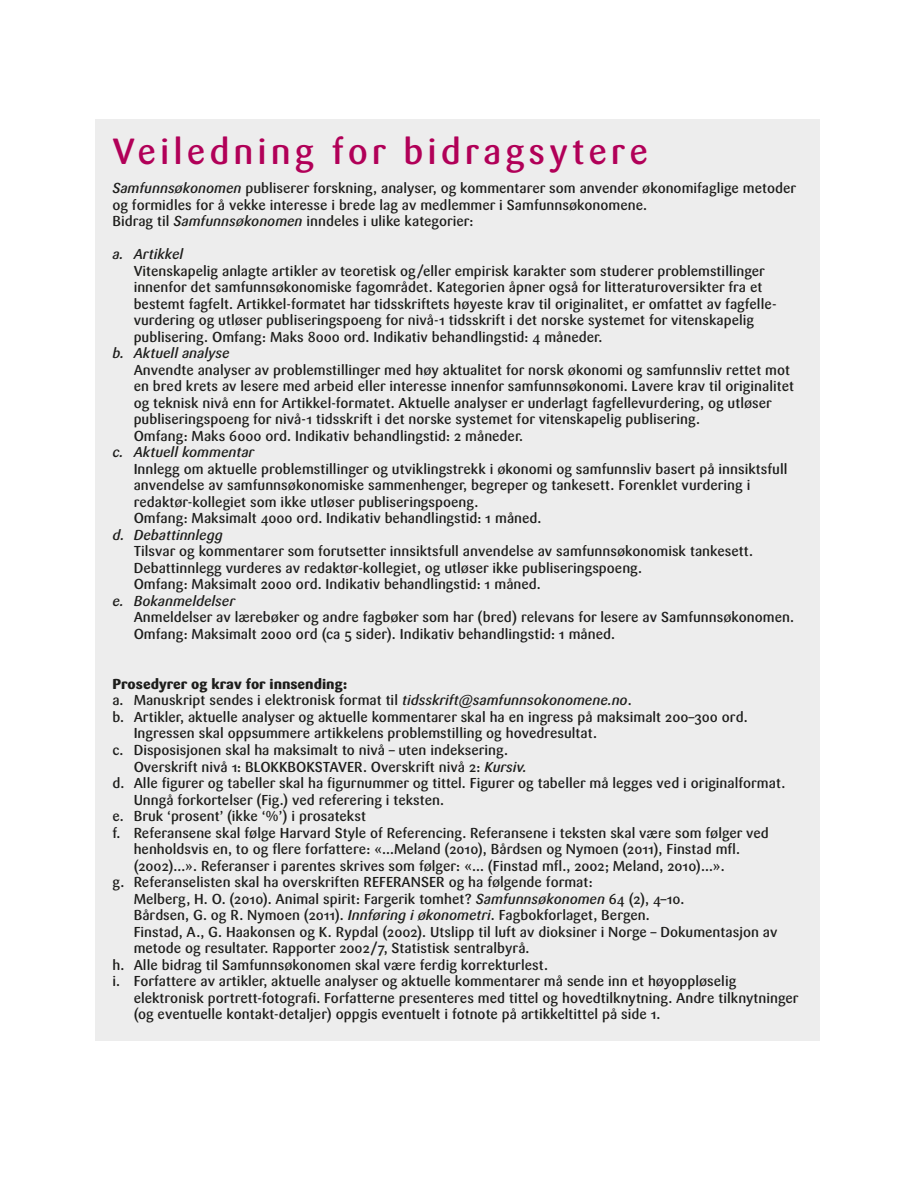
<style>
.page{position:relative;width:915px;height:1191px;background:#fff}
.page>*{position:absolute;margin:0;border:0;box-sizing:border-box;transform-origin:0 0}
.t1{font:500 36px "Sari OT";letter-spacing:.11em;color:#b10058}
.t2{font:500 14.25px/16.5px "Sari OT";color:#1d1d1b}
.t3{font:italic 500 14.25px "Sari OT";color:#1d1d1b}
.t4{font:800 14.25px "Sari OT";color:#1d1d1b}
.s1{font-style:italic}
</style>
<div class="page">
<div style="left:95px;top:119px;width:724px;height:922px;background:#ededed"></div>
<h1 class="t1" style="left:112px;top:128px;width:537px">Veiledning for bidragsytere</h1>
<p class="t2" style="left:112px;top:180px;width:685px"><span class="s1">Samfunnsøkonomen</span> publiserer forskning, analyser, og kommentarer som anvender økonomifaglige metoder og formidles for å vekke interesse i brede lag av medlemmer i Samfunnsøkonomene.<br>Bidrag til <span class="s1">Samfunnsøkonomen</span> inndeles i ulike kategorier:</p>
<p class="t3" style="left:112px;top:245px;width:72px">a. Artikkel</p>
<p class="t2" style="left:134px;top:262px;width:644px">Vitenskapelig anlagte artikler av teoretisk og/eller empirisk karakter som studerer problemstillinger innenfor det samfunnsøkonomiske fagområdet. Kategorien åpner også for litteraturoversikter fra et bestemt fagfelt. Artikkel-formatet har tidsskriftets høyeste krav til originalitet, er omfattet av fagfelle&shy;vurdering og utløser publiseringspoeng for nivå-1 tidsskrift i det norske systemet for vitenskapelig publisering. Omfang: Maks 8000 ord. Indikativ behandlingstid: 4 måneder.</p>
<p class="t3" style="left:112px;top:344px;width:119px">b. Aktuell analyse</p>
<p class="t2" style="left:134px;top:361px;width:661px">Anvendte analyser av problemstillinger med høy aktualitet for norsk økonomi og samfunnsliv rettet mot en bred krets av lesere med arbeid eller interesse innenfor samfunnsøkonomi. Lavere krav til originalitet og teknisk nivå enn for Artikkel-formatet. Aktuelle analyser er underlagt fagfellevurdering, og utløser publiseringspoeng for nivå-1 tidsskrift i det norske systemet for vitenskapelig publisering.<br>Omfang: Maks 6000 ord. Indikativ behandlingstid: 2 måneder.</p>
<p class="t3" style="left:112px;top:443px;width:143px">c. Aktuell kommentar</p>
<p class="t2" style="left:134px;top:460px;width:655px">Innlegg om aktuelle problemstillinger og utviklingstrekk i økonomi og samfunnsliv basert på innsiktsfull anvendelse av samfunnsøkonomiske sammenhenger, begreper og tankesett. Forenklet vurdering i redaktør-kollegiet som ikke utløser publiseringspoeng.<br>Omfang: Maksimalt 4000 ord. Indikativ behandlingstid: 1 måned.</p>
<p class="t3" style="left:112px;top:525px;width:112px">d. Debattinnlegg</p>
<p class="t2" style="left:134px;top:543px;width:620px">Tilsvar og kommentarer som forutsetter innsiktsfull anvendelse av samfunnsøkonomisk tankesett.<br>Debattinnlegg vurderes av redaktør-kollegiet, og utløser ikke publiseringspoeng.<br>Omfang: Maksimalt 2000 ord. Indikativ behandlingstid: 1 måned.</p>
<p class="t3" style="left:112px;top:591px;width:124px">e. Bokanmeldelser</p>
<p class="t2" style="left:134px;top:609px;width:661px">Anmeldelser av lærebøker og andre fagbøker som har (bred) relevans for lesere av Samfunnsøkonomen.<br>Omfang: Maksimalt 2000 ord (ca 5 sider). Indikativ behandlingstid: 1 måned.</p>
<p class="t4" style="left:112px;top:674px;width:236px">Prosedyrer og krav for innsending:</p>
<p class="t2" style="left:112px;top:692px;width:520px">a. Manuskript sendes i elektronisk format til <span class="s1">tidsskrift@samfunnsokonomene.no</span>.</p>
<p class="t2" style="left:112px;top:708px;width:636px">b. Artikler, aktuelle analyser og aktuelle kommentarer skal ha en ingress på maksimalt 200–300 ord.</p>
<p class="t2" style="left:134px;top:725px;width:465px">Ingressen skal oppsummere artikkelens problemstilling og hovedresultat.</p>
<p class="t2" style="left:112px;top:741px;width:397px">c. Disposisjonen skal ha maksimalt to nivå – uten indeksering.</p>
<p class="t2" style="left:134px;top:758px;width:394px">Overskrift nivå 1: BLOKKBOKSTAVER. Overskrift nivå 2: <span class="s1">Kursiv.</span></p>
<p class="t2" style="left:112px;top:774px;width:674px">d. Alle figurer og tabeller skal ha figurnummer og tittel. Figurer og tabeller må legges ved i originalformat.</p>
<p class="t2" style="left:134px;top:791px;width:312px">Unngå forkortelser (Fig.) ved referering i teksten.</p>
<p class="t2" style="left:112px;top:807px;width:255px">e. Bruk ‘prosent’ (ikke ‘%’) i prosatekst</p>
<p class="t2" style="left:112px;top:824px;width:657px">f. Referansene skal følge Harvard Style of Referencing. Referansene i teksten skal være som følger ved</p>
<p class="t2" style="left:134px;top:840px;width:607px">henholdsvis en, to og flere forfattere: «…Meland (2010), Bårdsen og Nymoen (2011), Finstad mfl.</p>
<p class="t2" style="left:134px;top:857px;width:592px">(2002)…». Referanser i parentes skrives som følger: «… (Finstad mfl., 2002; Meland, 2010)…».</p>
<p class="t2" style="left:112px;top:873px;width:481px">g. Referanselisten skal ha overskriften REFERANSER og ha følgende format:</p>
<p class="t2" style="left:134px;top:890px;width:552px">Melberg, H. O. (2010). Animal spirit: Fargerik tomhet? <span class="s1">Samfunnsøkonomen</span> 64 (2), 4–10.</p>
<p class="t2" style="left:134px;top:906px;width:517px">Bårdsen, G. og R. Nymoen (2011). <span class="s1">Innføring i økonometri</span>. Fagbokforlaget, Bergen.</p>
<p class="t2" style="left:134px;top:923px;width:645px">Finstad, A., G. Haakonsen og K. Rypdal (2002). Utslipp til luft av dioksiner i Norge – Dokumentasjon av</p>
<p class="t2" style="left:134px;top:939px;width:397px">metode og resultater. Rapporter 2002/7, Statistisk sentralbyrå.</p>
<p class="t2" style="left:112px;top:956px;width:437px">h. Alle bidrag til Samfunnsøkonomen skal være ferdig korrekturlest.</p>
<p class="t2" style="left:112px;top:972px;width:625px">i. Forfattere av artikler, aktuelle analyser og aktuelle kommentarer må sende inn et høyoppløselig</p>
<p class="t2" style="left:134px;top:989px;width:666px">elektronisk portrett-fotografi. Forfatterne presenteres med tittel og hovedtilknytning. Andre tilknytninger</p>
<p class="t2" style="left:134px;top:1005px;width:528px">(og eventuelle kontakt-detaljer) oppgis eventuelt i fotnote på artikkeltittel på side 1.</p>
</div>
